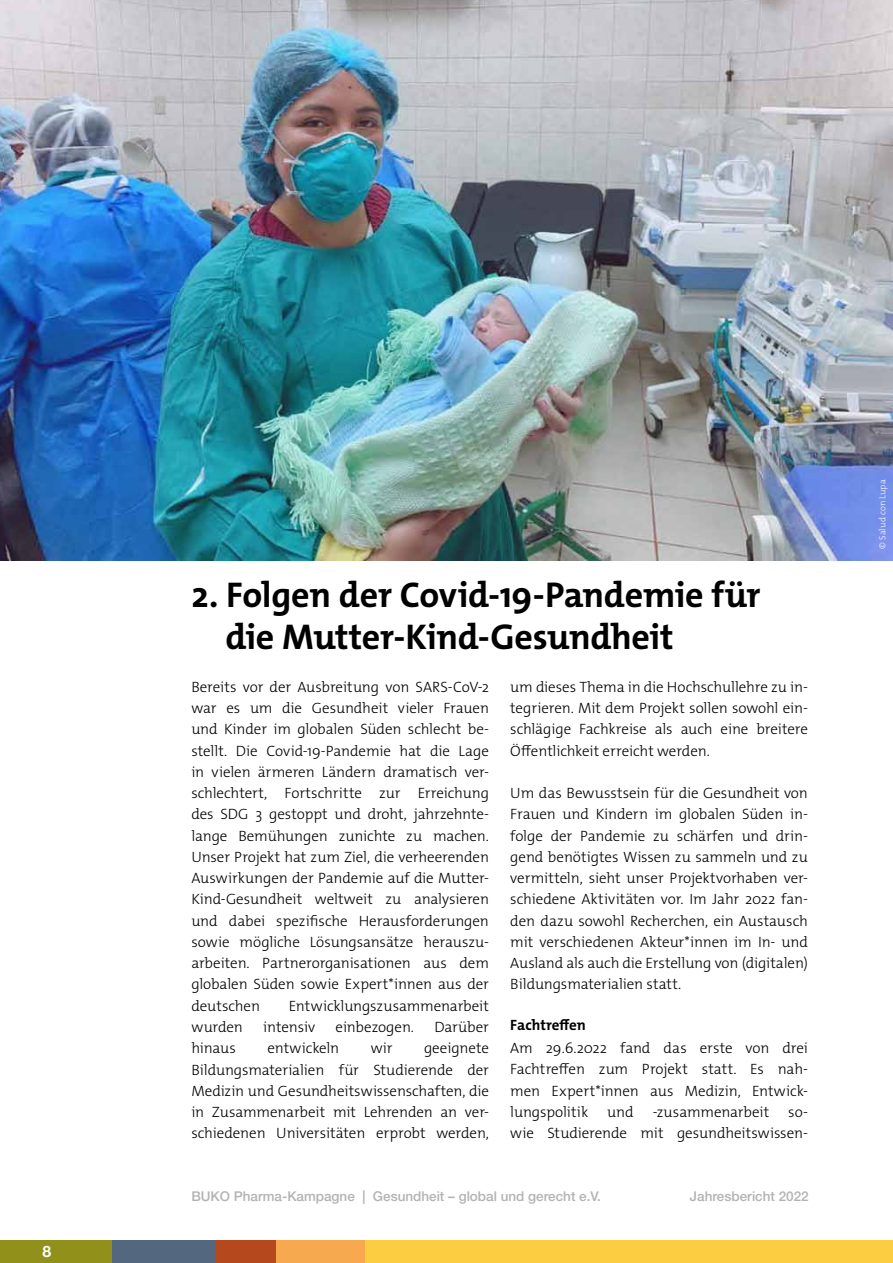
<style>
.page{position:relative;width:893px;height:1263px;background:#fff}
.page>*{position:absolute;margin:0;border:0;box-sizing:border-box;transform-origin:0 0}
.t1{font:700 36px/42.5px "The Mix Os F";letter-spacing:-.01em;color:#000}
.t2{font:700 15.75px "Helvetica Neue LT";color:#fff}
.t3{font:300 15px/21.3px "The Mix Os F";letter-spacing:-.005em;color:#000;text-align:justify}
.t4{font:700 15px "The Mix Os F";color:#000}
.t5{font:500 13.5px "Helvetica Neue LT";color:#b1b3b4}
.t6{font:300 9px "The Mix Os F";letter-spacing:.01em;color:#fff}
</style>
<div class="page">
<div style="left:0;top:1241px;width:130px;height:22px;background:#91901b"></div>
<div style="left:112px;top:1241px;width:143px;height:22px;background:#53677e"></div>
<div style="left:364px;top:1241px;width:529px;height:22px;background:#fdcd41"></div>
<div style="left:215px;top:1241px;width:64px;height:22px;background:#b5481d"></div>
<div style="left:276px;top:1241px;width:88px;height:22px;background:#f6a94e"></div>
<img style="left:0;top:0;width:893px;height:560px">
<p class="t2" style="left:43px;top:1242px;width:10px">8</p>
<h1 class="t1" style="left:225px;top:574px;width:537px;text-indent:-34px">2. Folgen der Covid-19-Pandemie für die Mutter-Kind-Gesundheit</h1>
<p class="t3" style="left:191px;top:676px;width:299px">Bereits vor der Ausbreitung von SARS-CoV-2 war es um die Gesundheit vieler Frauen und Kinder im globalen Süden schlecht be&shy;stellt. Die Covid-19-Pandemie hat die Lage in vielen ärmeren Ländern dramatisch ver&shy;schlechtert, Fortschritte zur Erreichung des SDG 3 gestoppt und droht, jahrzehnte&shy;lange Bemühungen zunichte zu machen.<br>Unser Projekt hat zum Ziel, die verheerenden Auswirkungen der Pandemie auf die Mutter-Kind-Gesundheit weltweit zu analysieren und dabei spezifische Herausforderungen sowie mögliche Lösungsansätze herauszu&shy;arbeiten. Partnerorganisationen aus dem globalen Süden sowie Expert*innen aus der deutschen</p>
<p class="t3" style="left:510px;top:676px;width:299px">um dieses Thema in die Hochschullehre zu in&shy;tegrieren. Mit dem Projekt sollen sowohl ein&shy;schlägige Fachkreise als auch eine breitere Öffentlichkeit erreicht werden.</p>
<p class="t3" style="left:510px;top:782px;width:299px">Um das Bewusstsein für die Gesundheit von Frauen und Kindern im globalen Süden in&shy;folge der Pandemie zu schärfen und drin&shy;gend benötigtes Wissen zu sammeln und zu vermitteln, sieht unser Projektvorhaben ver&shy;schiedene Aktivitäten vor. Im Jahr 2022 fan&shy;den dazu sowohl Recherchen, ein Austausch mit verschiedenen Akteur*innen im In- und Ausland als auch die Erstellung von (digitalen)<br>Bildungsmaterialien statt.</p>
<p class="t4" style="left:510px;top:1016px;width:77px">Fachtreffen</p>
<p class="t3" style="left:510px;top:1037px;width:299px">Am 29.6.2022 fand das erste von drei Fachtreffen zum Projekt statt. Es nah&shy;men Expert*innen aus Medizin, Entwick&shy;lungspolitik</p>
<p class="t3" style="left:289px;top:995px;width:202px">Entwicklungszusammenarbeit</p>
<p class="t3" style="left:191px;top:1016px;width:53px">wurden</p>
<p class="t3" style="left:263px;top:1016px;width:53px">intensiv</p>
<p class="t3" style="left:336px;top:1016px;width:80px">einbezogen.</p>
<p class="t3" style="left:434px;top:1016px;width:56px">Darüber</p>
<p class="t3" style="left:191px;top:1038px;width:46px">hinaus</p>
<p class="t3" style="left:267px;top:1038px;width:73px">entwickeln</p>
<p class="t3" style="left:371px;top:1038px;width:23px">wir</p>
<p class="t3" style="left:191px;top:1038px;width:299px;text-indent:233px">geeignete Bildungsmaterialien für Studierende der Medizin und Gesundheitswissenschaften, die in Zusammenarbeit mit Lehrenden an ver&shy;schiedenen Universitäten erprobt werden,</p>
<p class="t3" style="left:607px;top:1101px;width:28px">und</p>
<p class="t3" style="left:653px;top:1101px;width:118px">-zusammenarbeit</p>
<p class="t3" style="left:510px;top:1101px;width:299px;text-align:right">so-<br>wie Studierende mit gesundheitswissen-</p>
<p class="t5" style="left:191px;top:1188px;width:411px">BUKO Pharma-Kampagne | Gesundheit – global und gerecht e.V.</p>
<p class="t5" style="left:690px;top:1188px;width:120px">Jahresbericht 2022</p>
<p class="t6" style="left:877px;top:549px;width:71px;rotate:-90deg">© Salud con Lupa</p>
</div>
